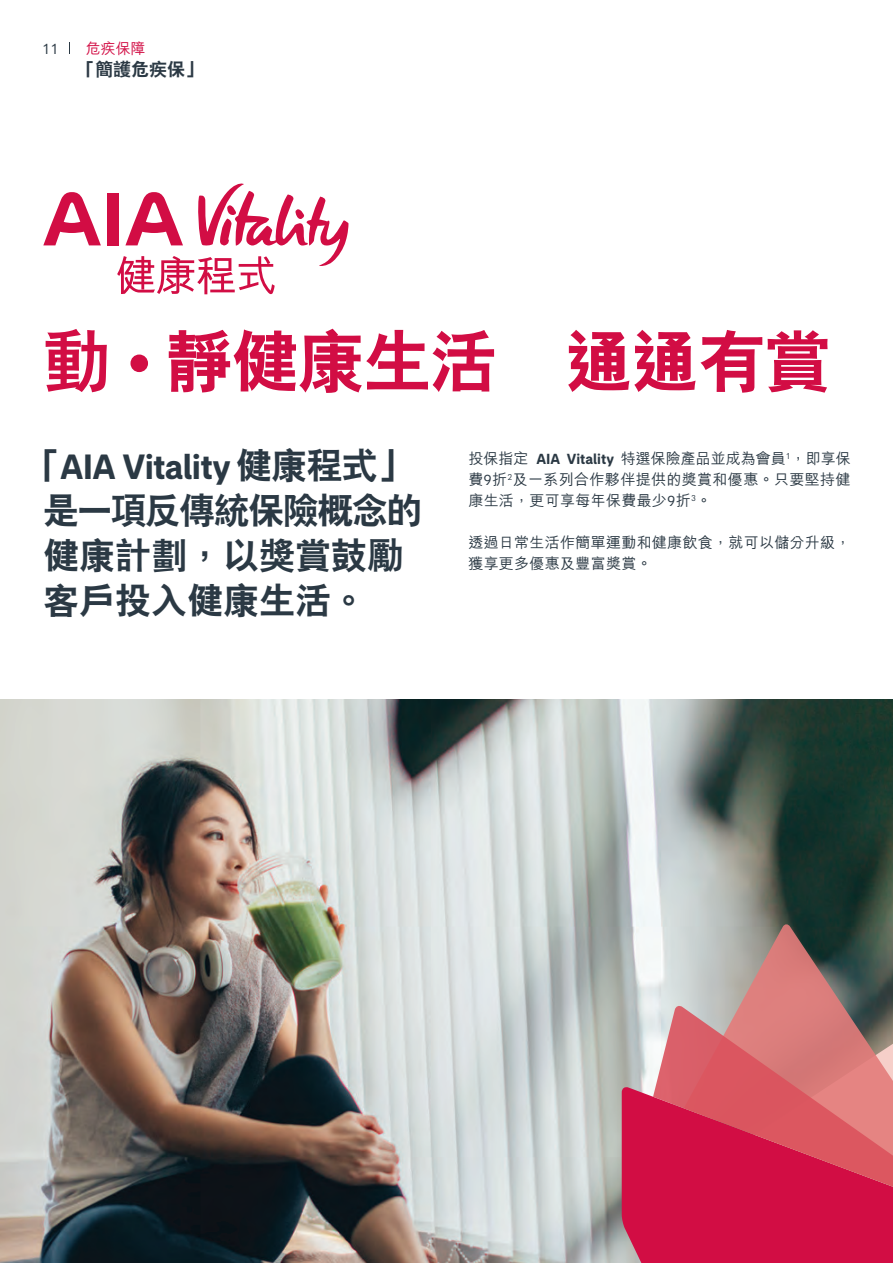
<style>
.page{position:relative;width:893px;height:1263px;background:#fff}
.page>*{position:absolute;margin:0;border:0;box-sizing:border-box;transform-origin:0 0}
.t1{font:800 67.5px "C Hei 2 HK";letter-spacing:-.02em;color:#d20d44}
.t2{font:800 36px/45px "C Hei 2 HK";color:#2b3944}
.t3{font:700 36px "AIA Everest";letter-spacing:-.02em;color:#2b3944}
.t4{font:800 18px "C Hei 2 HK";color:#2b3944}
.t5{font:500 15px/21px "M Hei HK";letter-spacing:.02em;color:#2b3944;text-align:justify}
.t6{font:500 15px "M Hei HK";color:#d20d44}
.t7{font:15px "AIA Everest";color:#2b3944}
.s1{font-family:"AIA Everest";font-weight:700}
.s2{font-family:"C Hei 2 HK";font-weight:800}
.s3{font-family:"AIA Everest";font-weight:400}
</style>
<div class="page">
<img style="left:0;top:699px;width:893px;height:564px">
<div style="left:622px;top:1086px;width:271px;height:177px;background:#d20d44"></div>
<svg style="left:684px;top:924px;width:209px;height:301px;background:#907f7b"></svg>
<svg style="left:653px;top:1006px;width:240px;height:218px;background:#d44b62"></svg>
<div style="left:107px;top:193px;width:12px;height:52px;background:#d20d44"></div>
<svg style="left:43px;top:192px;width:58px;height:53px"></svg>
<svg style="left:117px;top:183px;width:231px;height:111px"></svg>
<p class="t7" style="left:42px;top:40px;width:18px">11</p>
<p class="t6" style="left:86px;top:38px;width:61px">危疾保障</p>
<p class="t4" style="left:77px;top:60px;width:128px">「簡護危疾保」</p>
<h1 class="t1" style="left:43px;top:328px;width:790px">動 <span class="s1">•</span> 靜健康生活 通通有賞</h1>
<h2 class="t3" style="left:25px;top:445px;width:389px"><span class="s2">「</span>AIA Vitality <span class="s2">健康程式」</span></h2>
<h2 class="t2" style="left:43px;top:487px;width:381px">是一項反傳統保險概念的健康計劃，以獎賞鼓勵客戶投入健康生活。</h2>
<p class="t5" style="left:468px;top:446px;width:384px">投保指定 <span class="s1">AIA Vitality</span> 特選保險產品並成為會員<sup>1</sup>，即享保費<span class="s3">9</span>折<sup>2</sup>及一系列合作夥伴提供的獎賞和優惠。只要堅持健康生活，更可享每年保費最少<span class="s3">9</span>折<sup>3</sup>。</p>
<p class="t5" style="left:468px;top:530px;width:384px">透過日常生活作簡單運動和健康飲食，就可以儲分升級，獲享更多優惠及豐富獎賞。</p>
</div>
